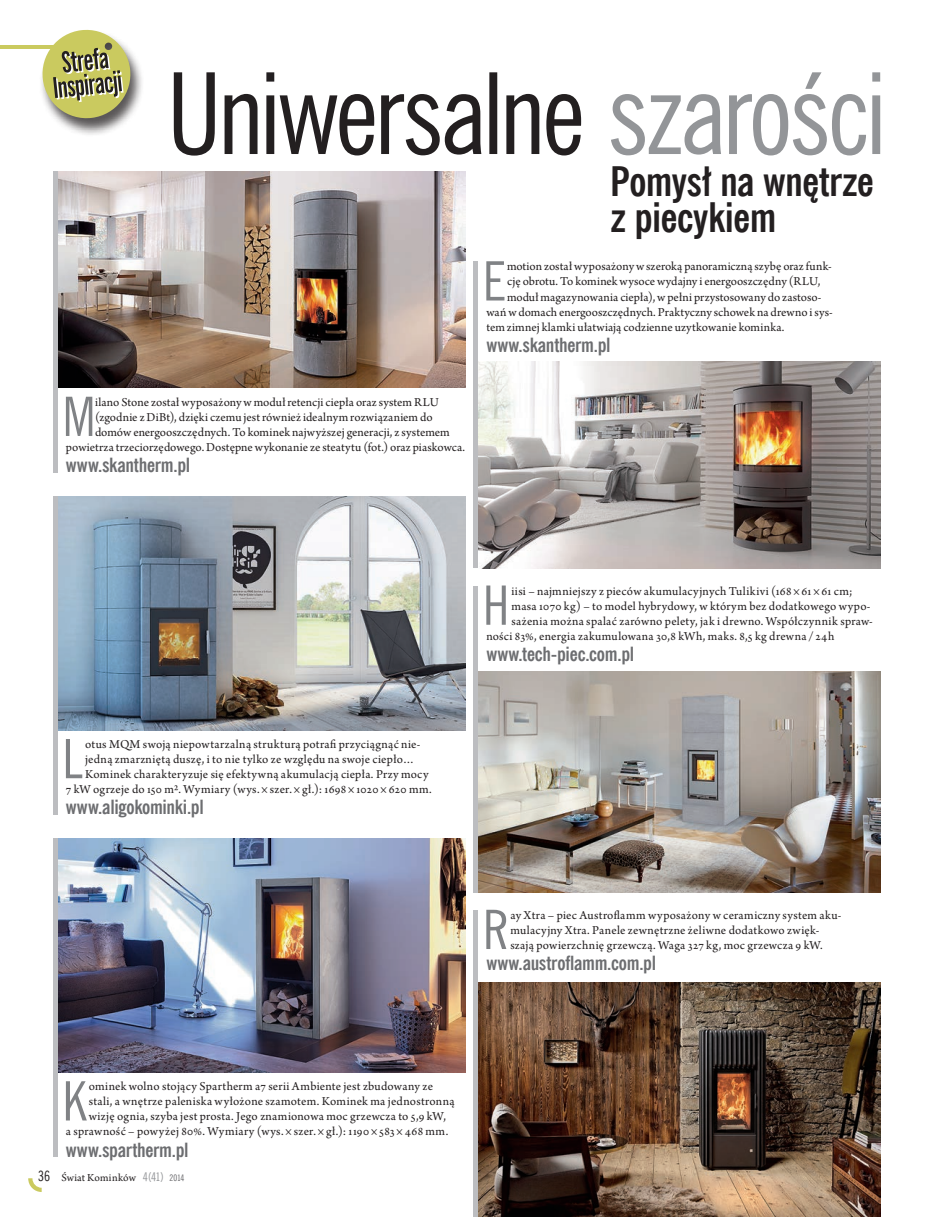
<style>
.page{position:relative;width:944px;height:1217px;background:#fff}
.page>*{position:absolute;margin:0;border:0;box-sizing:border-box;transform-origin:0 0}
.t1{font:54.3px "News Goth Cn EU";color:#808285}
.t2{font:700 40.5px/36px "News Goth Cn EU";letter-spacing:-.015em;color:#231f20}
.t3{font:700 19.5px "News Goth Cn EU";letter-spacing:-.015em;color:#6c6d70}
.t4{font:12.75px/15px "Arno Pro";letter-spacing:.015em;color:#231f20}
.t5{font:12.75px "Arno Pro";letter-spacing:-.005em;color:#231f20}
.t6{font:11.25px "Arno Pro";letter-spacing:.015em;color:#231f20}
.s1{font-family:"News Goth Cn EU";font-size:14.25px}
.s2{font-family:"News Goth Cn EU";font-size:12px;color:#939598}
.s3{font-family:"News Goth Cn EU";font-size:9px;color:#636366}
</style>
<div class="page">
<svg style="left:28px;top:1178px;width:14px;height:13px"></svg>
<hr style="left:0;top:45px;width:72px;height:4px;background:#caca5f">
<img style="left:57px;top:172px;width:408px;height:216px">
<img style="left:478px;top:361px;width:402px;height:207px">
<img style="left:57px;top:496px;width:408px;height:234px">
<img style="left:478px;top:671px;width:402px;height:221px">
<img style="left:478px;top:982px;width:402px;height:234px">
<img style="left:57px;top:838px;width:408px;height:234px">
<svg style="left:611px;top:72px;width:269px;height:83px"></svg>
<svg style="left:174px;top:72px;width:407px;height:83px"></svg>
<hr style="left:474px;top:262px;width:4px;height:306px;background:#bcbdc0">
<hr style="left:53px;top:172px;width:4px;height:300px;background:#bcbdc0">
<hr style="left:53px;top:496px;width:4px;height:318px;background:#bcbdc0">
<hr style="left:53px;top:838px;width:4px;height:318px;background:#bcbdc0">
<hr style="left:474px;top:586px;width:4px;height:306px;background:#bcbdc0">
<hr style="left:474px;top:910px;width:4px;height:306px;background:#bcbdc0">
<div style="left:39px;top:30px;width:106px;height:106px;background:#231f20;opacity:.75"></div>
<svg style="left:40px;top:29px;width:93px;height:92px"></svg>
<h1 class="t1" style="left:62px;top:383px;width:35px">M</h1>
<p class="t4" style="left:95px;top:395px;width:345px">ilano Stone został wyposażony w moduł retencji ciepła oraz system RLU</p>
<p class="t4" style="left:95px;top:410px;width:339px">(zgodnie z DiBt), dzięki czemu jest również idealnym rozwiązaniem do</p>
<p class="t4" style="left:95px;top:425px;width:356px">domów energooszczędnych. To kominek najwyższej generacji, z systemem</p>
<p class="t4" style="left:66px;top:440px;width:401px">powietrza trzeciorzędowego. Dostępne wykonanie ze steatytu (fot.) oraz piaskowca.</p>
<h3 class="t3" style="left:66px;top:453px;width:126px">www.skantherm.pl</h3>
<h2 class="t2" style="left:610px;top:164px;width:265px">Pomysł na wnętrze z piecykiem</h2>
<h1 class="t1" style="left:483px;top:248px;width:24px">E</h1>
<p class="t4" style="left:507px;top:260px;width:326px">motion został wyposażony w szeroką panoramiczną szybę oraz funk-</p>
<p class="t5" style="left:507px;top:274px;width:315px">cję obrotu. To kominek wysoce wydajny i energooszczędny (RLU,</p>
<p class="t4" style="left:507px;top:290px;width:316px">moduł magazynowania ciepła), w pełni przystosowany do zastoso-</p>
<p class="t4" style="left:486px;top:305px;width:348px">wań w domach energooszczędnych. Praktyczny schowek na drewno i sys-</p>
<p class="t4" style="left:486px;top:320px;width:299px">tem zimnej klamki ułatwiają codzienne uzytkowanie kominka.</p>
<h3 class="t3" style="left:486px;top:332px;width:126px">www.skantherm.pl</h3>
<h1 class="t1" style="left:62px;top:725px;width:22px">L</h1>
<p class="t4" style="left:85px;top:737px;width:337px">otus MQM swoją niepowtarzalną strukturą potrafi przyciągnąć nie-</p>
<p class="t4" style="left:85px;top:752px;width:331px">jedną zmarzniętą duszę, i to nie tylko ze względu na swoje ciepło…</p>
<p class="t4" style="left:85px;top:767px;width:345px">Kominek charakteryzuje się efektywną akumulacją ciepła. Przy mocy</p>
<p class="t4" style="left:66px;top:782px;width:367px">7 kW ogrzeje do 150 m2. Wymiary (wys.×szer.×gł.): 1698×1020×620 mm.</p>
<h3 class="t3" style="left:66px;top:795px;width:139px">www.aligokominki.pl</h3>
<h1 class="t1" style="left:483px;top:572px;width:28px">H</h1>
<p class="t4" style="left:511px;top:584px;width:343px">iisi – najmniejszy z pieców akumulacyjnych Tulikivi (168×61×61 cm;</p>
<p class="t4" style="left:511px;top:599px;width:361px">masa 1070 kg) – to model hybrydowy, w którym bez dodatkowego wypo-</p>
<p class="t4" style="left:511px;top:614px;width:363px">sażenia można spalać zarówno pelety, jak i drewno. Współczynnik spraw-</p>
<p class="t4" style="left:486px;top:629px;width:350px">ności 83%, energia zakumulowana 30,8 kWh, maks. 8,5 kg drewna/24h</p>
<h3 class="t3" style="left:486px;top:641px;width:149px">www.tech-piec.com.pl</h3>
<h1 class="t1" style="left:483px;top:896px;width:27px">R</h1>
<p class="t4" style="left:510px;top:908px;width:333px">ay Xtra – piec Austroflamm wyposażony w ceramiczny system aku&shy;mulacyjny Xtra. Panele zewnętrzne żeliwne dodatkowo zwięk&shy;szają powierzchnię grzewczą. Waga 327 kg, moc grzewcza 9 kW.</p>
<h3 class="t3" style="left:486px;top:950px;width:171px">www.austroflamm.com.pl</h3>
<h1 class="t1" style="left:62px;top:1067px;width:26px">K</h1>
<p class="t4" style="left:89px;top:1079px;width:346px">ominek wolno stojący Spartherm a7 serii Ambiente jest zbudowany ze</p>
<p class="t4" style="left:89px;top:1094px;width:367px">stali, a wnętrze paleniska wyłożone szamotem. Kominek ma jednostronną</p>
<p class="t4" style="left:89px;top:1109px;width:359px">wizję ognia, szyba jest prosta. Jego znamionowa moc grzewcza to 5,9 kW,</p>
<p class="t4" style="left:66px;top:1124px;width:384px">a sprawność – powyżej 80%. Wymiary (wys.×szer.×gł.): 1190×583×468 mm.</p>
<h3 class="t3" style="left:66px;top:1137px;width:124px">www.spartherm.pl</h3>
<p class="t6" style="left:38px;top:1171px;width:148px"><span class="s1">36</span> Świat Kominków <span class="s2">4(41)</span> <span class="s3">2014</span></p>
</div>
